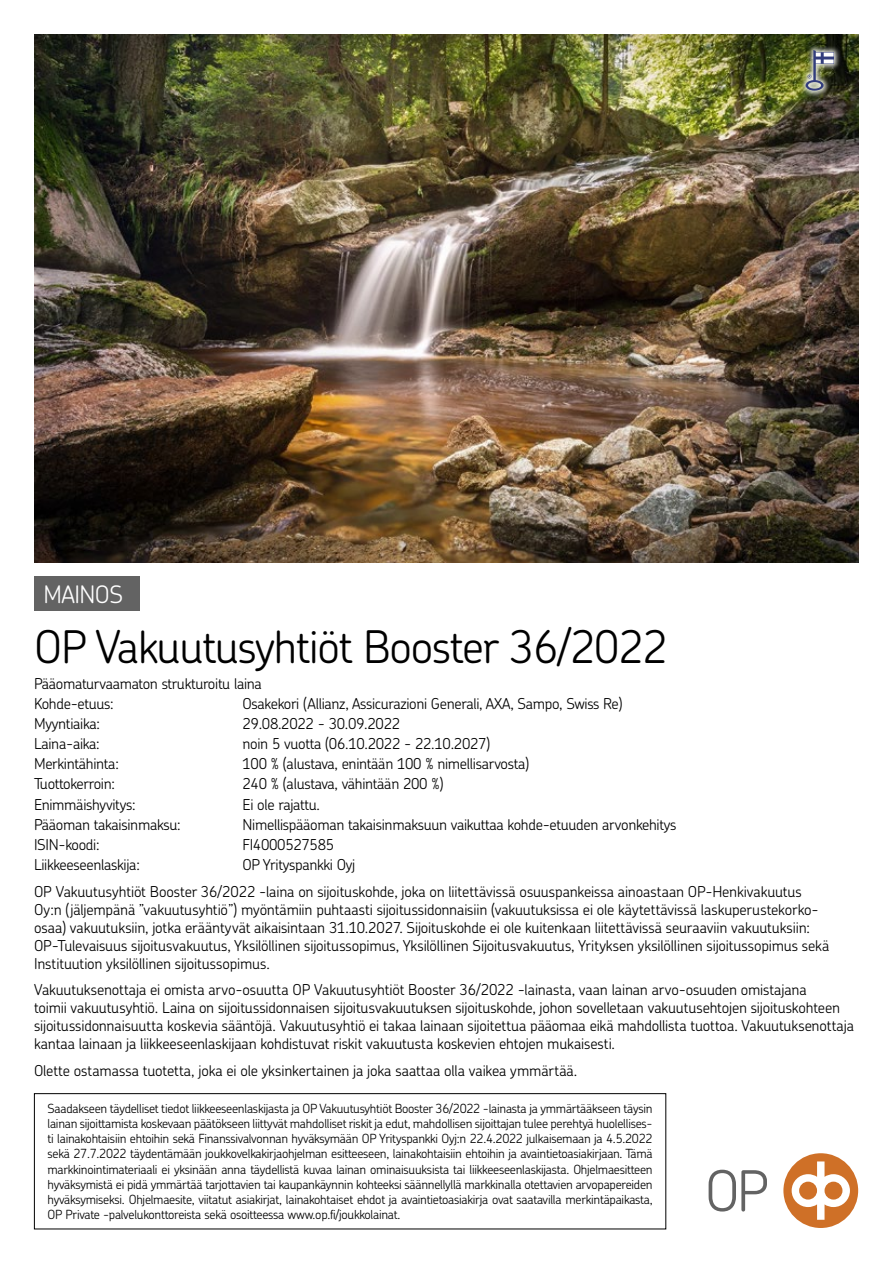
<style>
.page{position:relative;width:893px;height:1263px;background:#fff}
.page>*{position:absolute;margin:0;border:0;box-sizing:border-box;transform-origin:0 0}
.KANNEN_OTSIKKO{font:300 45px "OP Chevin Pro";letter-spacing:-.025em;color:#000}
.Palkin_teksti{font:300 24px "OP Chevin Pro";letter-spacing:-.025em;color:#fff}
.KANNEN_TEKSTI{font:300 15px/18px "OP Chevin Pro";letter-spacing:-.015em;color:#000}
.kannen_pikkuteksti{font:300 12.6px/15.1px "OP Chevin Pro";letter-spacing:-.02em;color:#000;text-align:justify}
</style>
<div class="page">
<img style="left:34px;top:34px;width:825px;height:528px">
<div style="left:798px;top:43px;width:43px;height:54px;background:#fff;opacity:.84"></div>
<svg style="left:805px;top:50px;width:29px;height:41px"></svg>
<div style="left:34px;top:576px;width:105px;height:34px;background:#636363"></div>
<div style="left:34px;top:1093px;width:632px;height:136px;border:1px solid #000"></div>
<svg style="left:709px;top:1170px;width:58px;height:41px"></svg>
<div style="left:783px;top:1153px;width:75px;height:75px;background:#cf7027;border-radius:50%"></div>
<svg style="left:792px;top:1161px;width:58px;height:59px"></svg>
<p class="Palkin_teksti" style="left:44px;top:578px;width:81px">MAINOS</p>
<p class="KANNEN_OTSIKKO" style="left:34px;top:616px;width:635px">OP Vakuutusyhtiöt Booster 36/2022</p>
<p class="KANNEN_TEKSTI" style="left:34px;top:674px;width:229px">Pääomaturvaamaton strukturoitu laina</p>
<p class="KANNEN_TEKSTI" style="left:34px;top:694px;width:81px">Kohde-etuus:</p>
<p class="KANNEN_TEKSTI" style="left:243px;top:694px;width:382px">Osakekori (Allianz, Assicurazioni Generali, AXA, Sampo, Swiss Re)</p>
<p class="KANNEN_TEKSTI" style="left:34px;top:714px;width:67px">Myyntiaika:</p>
<p class="KANNEN_TEKSTI" style="left:243px;top:714px;width:159px">29.08.2022 - 30.09.2022</p>
<p class="KANNEN_TEKSTI" style="left:34px;top:734px;width:67px">Laina-aika:</p>
<p class="KANNEN_TEKSTI" style="left:243px;top:734px;width:249px">noin 5 vuotta (06.10.2022 - 22.10.2027)</p>
<p class="KANNEN_TEKSTI" style="left:34px;top:754px;width:86px">Merkintähinta:</p>
<p class="KANNEN_TEKSTI" style="left:243px;top:754px;width:288px">100 % (alustava, enintään 100 % nimellisarvosta)</p>
<p class="KANNEN_TEKSTI" style="left:34px;top:774px;width:82px">Tuottokerroin:</p>
<p class="KANNEN_TEKSTI" style="left:243px;top:774px;width:202px">240 % (alustava, vähintään 200 %)</p>
<p class="KANNEN_TEKSTI" style="left:34px;top:795px;width:103px">Enimmäishyvitys:</p>
<p class="KANNEN_TEKSTI" style="left:243px;top:795px;width:79px">Ei ole rajattu.</p>
<p class="KANNEN_TEKSTI" style="left:34px;top:815px;width:148px">Pääoman takaisinmaksu:</p>
<p class="KANNEN_TEKSTI" style="left:243px;top:815px;width:436px">Nimellispääoman takaisinmaksuun vaikuttaa kohde-etuuden arvonkehitys</p>
<p class="KANNEN_TEKSTI" style="left:34px;top:835px;width:67px">ISIN-koodi:</p>
<p class="KANNEN_TEKSTI" style="left:243px;top:835px;width:93px">FI4000527585</p>
<p class="KANNEN_TEKSTI" style="left:34px;top:855px;width:107px">Liikkeeseenlaskija:</p>
<p class="KANNEN_TEKSTI" style="left:243px;top:855px;width:114px">OP Yrityspankki Oyj</p>
<p class="KANNEN_TEKSTI" style="left:34px;top:881px;width:797px">OP Vakuutusyhtiöt Booster 36/2022 -laina on sijoituskohde, joka on liitettävissä osuuspankeissa ainoastaan OP-Henkivakuutus Oy:n (jäljempänä ”vakuutusyhtiö”) myöntämiin puhtaasti sijoitussidonnaisiin (vakuutuksissa ei ole käytettävissä laskuperustekorko&shy;osaa) vakuutuksiin, jotka erääntyvät aikaisintaan 31.10.2027. Sijoituskohde ei ole kuitenkaan liitettävissä seuraaviin vakuutuksiin:<br>OP-Tulevaisuus sijoitusvakuutus, Yksilöllinen sijoitussopimus, Yksilöllinen Sijoitusvakuutus, Yrityksen yksilöllinen sijoitussopimus sekä Instituution yksilöllinen sijoitussopimus.</p>
<p class="KANNEN_TEKSTI" style="left:34px;top:980px;width:821px">Vakuutuksenottaja ei omista arvo-osuutta OP Vakuutusyhtiöt Booster 36/2022 -lainasta, vaan lainan arvo-osuuden omistajana<br>toimii vakuutusyhtiö. Laina on sijoitussidonnaisen sijoitusvakuutuksen sijoituskohde, johon sovelletaan vakuutusehtojen sijoituskohteen sijoitussidonnaisuutta koskevia sääntöjä. Vakuutusyhtiö ei takaa lainaan sijoitettua pääomaa eikä mahdollista tuottoa. Vakuutuksenottaja kantaa lainaan ja liikkeeseenlaskijaan kohdistuvat riskit vakuutusta koskevien ehtojen mukaisesti.</p>
<p class="KANNEN_TEKSTI" style="left:34px;top:1060px;width:545px">Olette ostamassa tuotetta, joka ei ole yksinkertainen ja joka saattaa olla vaikea ymmärtää.</p>
<p class="kannen_pikkuteksti" style="left:48px;top:1100px;width:607px">Saadakseen täydelliset tiedot liikkeeseenlaskijasta ja OP Vakuutusyhtiöt Booster 36/2022 -lainasta ja ymmärtääkseen täysin lainan sijoittamista koskevaan päätökseen liittyvät mahdolliset riskit ja edut, mahdollisen sijoittajan tulee perehtyä huolellises&shy;ti lainakohtaisiin ehtoihin sekä Finanssivalvonnan hyväksymään OP Yrityspankki Oyj:n 22.4.2022 julkaisemaan ja 4.5.2022 sekä 27.7.2022 täydentämään joukkovelkakirjaohjelman esitteeseen, lainakohtaisiin ehtoihin ja avaintietoasiakirjaan. Tämä markkinointimateriaali ei yksinään anna täydellistä kuvaa lainan ominaisuuksista tai liikkeeseenlaskijasta. Ohjelmaesitteen hyväksymistä ei pidä ymmärtää tarjottavien tai kaupankäynnin kohteeksi säännellyllä markkinalla otettavien arvopapereiden hyväksymiseksi. Ohjelmaesite, viitatut asiakirjat, lainakohtaiset ehdot ja avaintietoasiakirja ovat saatavilla merkintäpaikasta, OP Private -palvelukonttoreista sekä osoitteessa www.op.fi/joukkolainat.</p>
</div>
